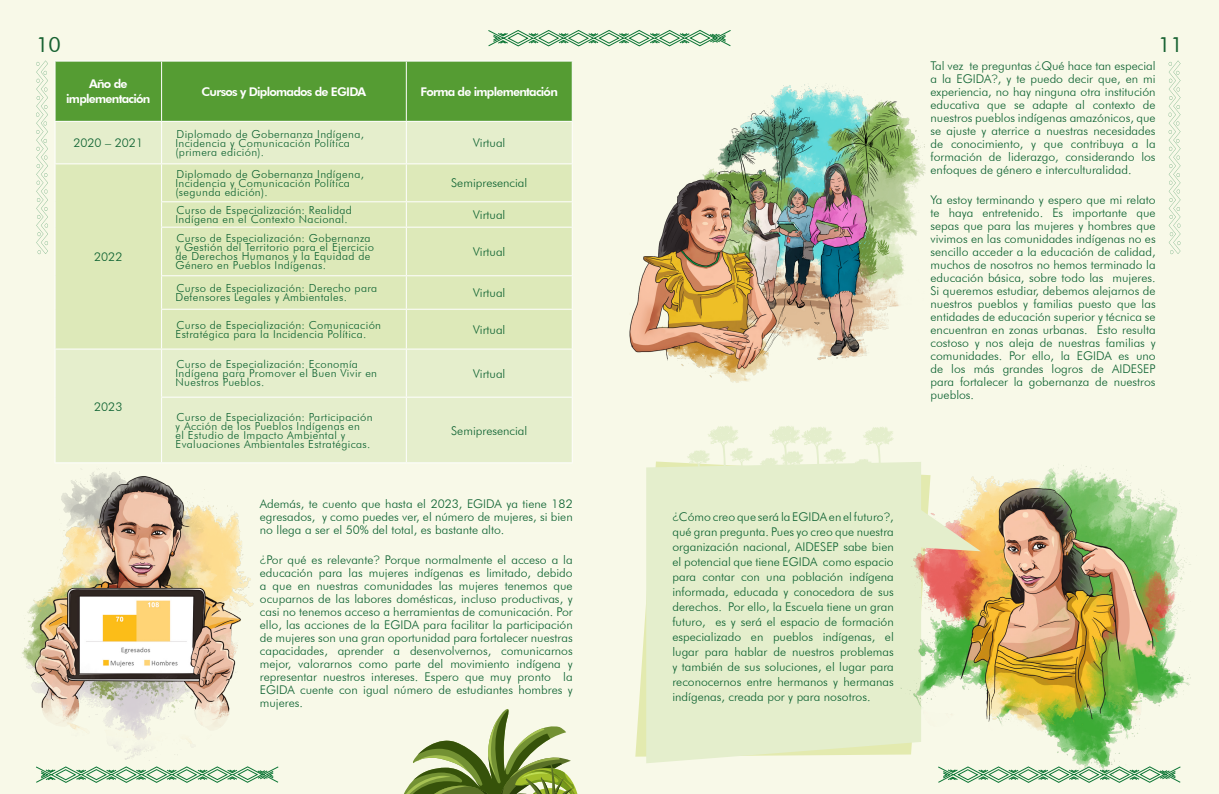
<style>
.page{position:relative;width:1219px;height:794px;background:#f8f9e8}
.page>*{position:absolute;margin:0;border:0;box-sizing:border-box;transform-origin:0 0}
.t1{font:21px "Futura BT";color:#176231}
.t2{font:300 12px/13px "Futura BT";color:#0a602f;text-align:justify}
.t3{font:800 12px/15px "Futura BT";letter-spacing:-.06em;color:#fff;text-align:center}
.t4{font:300 11px/9px "Futura BT";letter-spacing:.03em;color:#0a602f}
.s1{font-family:"Gotham"}
</style>
<div class="page">
<svg style="left:488px;top:30px;width:243px;height:17px"></svg>
<svg style="left:938px;top:774px;width:243px;height:9px"></svg>
<svg style="left:36px;top:61px;width:12px;height:193px"></svg>
<svg style="left:1168px;top:61px;width:12px;height:193px"></svg>
<svg style="left:36px;top:766px;width:243px;height:17px"></svg>
<svg style="left:635px;top:461px;width:27px;height:295px"></svg>
<div style="left:646px;top:462px;width:275px;height:301px;background:#e4eecc"></div>
<svg style="left:404px;top:709px;width:174px;height:85px"></svg>
<svg style="left:687px;top:426px;width:66px;height:72px"></svg>
<svg style="left:853px;top:427px;width:41px;height:72px"></svg>
<svg style="left:760px;top:426px;width:86px;height:73px"></svg>
<div style="left:56px;top:62px;width:516px;height:59px;background:#559c33"></div>
<div style="left:56px;top:122px;width:516px;height:340px;background:#e5eecc"></div>
<div style="left:56px;top:164px;width:516px;height:184px;background:#dde9b9"></div>
<hr style="left:55px;top:61px;width:107px;height:1px;background:#fff">
<hr style="left:55px;top:62px;width:1px;height:59px;background:#fff">
<hr style="left:162px;top:61px;width:244px;height:1px;background:#fff">
<hr style="left:161px;top:62px;width:1px;height:59px;background:#fff">
<hr style="left:406px;top:61px;width:167px;height:1px;background:#fff">
<hr style="left:406px;top:62px;width:1px;height:59px;background:#fff">
<hr style="left:572px;top:62px;width:1px;height:59px;background:#fff">
<hr style="left:55px;top:121px;width:107px;height:1px;background:#fff">
<hr style="left:55px;top:122px;width:1px;height:41px;background:#fff">
<hr style="left:162px;top:121px;width:244px;height:1px;background:#fff">
<hr style="left:161px;top:122px;width:1px;height:41px;background:#fff">
<hr style="left:406px;top:121px;width:167px;height:1px;background:#fff">
<hr style="left:406px;top:122px;width:1px;height:41px;background:#fff">
<hr style="left:572px;top:122px;width:1px;height:41px;background:#fff">
<hr style="left:55px;top:163px;width:107px;height:1px;background:#fff">
<hr style="left:55px;top:164px;width:1px;height:38px;background:#fff">
<hr style="left:162px;top:163px;width:244px;height:1px;background:#fff">
<hr style="left:161px;top:164px;width:1px;height:37px;background:#fff">
<hr style="left:406px;top:163px;width:167px;height:1px;background:#fff">
<hr style="left:406px;top:164px;width:1px;height:37px;background:#fff">
<hr style="left:572px;top:164px;width:1px;height:37px;background:#fff">
<hr style="left:161px;top:201px;width:245px;height:1px;background:#fff">
<svg style="left:161px;top:202px;width:1px;height:25px"></svg>
<hr style="left:406px;top:201px;width:167px;height:1px;background:#fff">
<svg style="left:406px;top:202px;width:1px;height:25px"></svg>
<svg style="left:572px;top:203px;width:1px;height:23px"></svg>
<hr style="left:55px;top:227px;width:1px;height:49px;background:#fff">
<hr style="left:161px;top:227px;width:245px;height:1px;background:#fff">
<hr style="left:161px;top:228px;width:1px;height:47px;background:#fff">
<hr style="left:406px;top:227px;width:167px;height:1px;background:#fff">
<hr style="left:406px;top:228px;width:1px;height:47px;background:#fff">
<hr style="left:572px;top:228px;width:1px;height:47px;background:#fff">
<hr style="left:55px;top:276px;width:1px;height:33px;background:#fff">
<hr style="left:161px;top:275px;width:245px;height:1px;background:#fff">
<hr style="left:161px;top:276px;width:1px;height:33px;background:#fff">
<hr style="left:406px;top:275px;width:167px;height:1px;background:#fff">
<hr style="left:406px;top:276px;width:1px;height:33px;background:#fff">
<hr style="left:572px;top:276px;width:1px;height:33px;background:#fff">
<hr style="left:55px;top:309px;width:1px;height:39px;background:#fff">
<hr style="left:161px;top:309px;width:245px;height:1px;background:#fff">
<hr style="left:161px;top:310px;width:1px;height:38px;background:#fff">
<hr style="left:406px;top:309px;width:167px;height:1px;background:#fff">
<hr style="left:406px;top:310px;width:1px;height:38px;background:#fff">
<hr style="left:572px;top:310px;width:1px;height:38px;background:#fff">
<hr style="left:55px;top:348px;width:107px;height:1px;background:#fff">
<hr style="left:55px;top:349px;width:1px;height:48px;background:#fff">
<hr style="left:162px;top:348px;width:244px;height:1px;background:#fff">
<hr style="left:161px;top:349px;width:1px;height:48px;background:#fff">
<hr style="left:406px;top:348px;width:167px;height:1px;background:#fff">
<hr style="left:406px;top:349px;width:1px;height:48px;background:#fff">
<hr style="left:572px;top:349px;width:1px;height:48px;background:#fff">
<hr style="left:55px;top:397px;width:1px;height:65px;background:#fff">
<hr style="left:161px;top:397px;width:245px;height:1px;background:#fff">
<hr style="left:161px;top:398px;width:1px;height:64px;background:#fff">
<hr style="left:406px;top:397px;width:167px;height:1px;background:#fff">
<hr style="left:406px;top:398px;width:1px;height:64px;background:#fff">
<hr style="left:572px;top:398px;width:1px;height:64px;background:#fff">
<hr style="left:55px;top:462px;width:107px;height:1px;background:#fff">
<hr style="left:162px;top:462px;width:244px;height:1px;background:#fff">
<hr style="left:406px;top:462px;width:167px;height:1px;background:#fff">
<img style="left:22px;top:471px;width:232px;height:290px">
<img style="left:719px;top:84px;width:207px;height:276px">
<img style="left:629px;top:155px;width:183px;height:228px">
<img style="left:889px;top:464px;width:302px;height:310px">
<svg style="left:904px;top:498px;width:77px;height:53px"></svg>
<h1 class="t1" style="left:36px;top:32px;width:26px">10</h1>
<h1 class="t1" style="left:1158px;top:32px;width:26px">11</h1>
<p class="t3" style="left:66px;top:76px;width:86px">Año de implementación</p>
<p class="t3" style="left:202px;top:84px;width:166px">Cursos y Diplomados de EGIDA</p>
<p class="t3" style="left:421px;top:84px;width:139px">Forma de implementación</p>
<p class="t2" style="left:74px;top:136px;width:71px">2020 – 2021</p>
<p class="t4" style="left:176px;top:129px;width:190px">Diplomado de Gobernanza Indígena,<br>Incidencia y Comunicación Política (primera edición).</p>
<p class="t2" style="left:473px;top:136px;width:34px">Virtual</p>
<p class="t2" style="left:94px;top:250px;width:30px">2022</p>
<p class="t2" style="left:94px;top:399px;width:30px">2023</p>
<p class="t4" style="left:176px;top:169px;width:190px">Diplomado de Gobernanza Indígena,<br>Incidencia y Comunicación Política (segunda edición).</p>
<p class="t2" style="left:451px;top:176px;width:78px">Semipresencial</p>
<p class="t4" style="left:176px;top:206px;width:178px">Curso de Especialización: Realidad<br>Indígena en el Contexto Nacional.</p>
<p class="t2" style="left:473px;top:208px;width:34px">Virtual</p>
<p class="t4" style="left:176px;top:234px;width:200px">Curso de Especialización: Gobernanza y Gestión del Territorio para el Ejercicio de Derechos Humanos y la Equidad de Género en Pueblos Indígenas.</p>
<p class="t2" style="left:473px;top:245px;width:34px">Virtual</p>
<p class="t4" style="left:176px;top:284px;width:203px">Curso de Especialización: Derecho para<br>Defensores Legales y Ambientales.</p>
<p class="t2" style="left:473px;top:286px;width:34px">Virtual</p>
<p class="t4" style="left:176px;top:320px;width:207px">Curso de Especialización: Comunicación<br>Estratégica para la Incidencia Política.</p>
<p class="t2" style="left:473px;top:323px;width:34px">Virtual</p>
<p class="t4" style="left:176px;top:360px;width:203px">Curso de Especialización: Economía<br>Indígena para Promover el Buen Vivir en<br>Nuestros Pueblos.</p>
<p class="t2" style="left:473px;top:367px;width:34px">Virtual</p>
<p class="t4" style="left:176px;top:412px;width:198px">Curso de Especialización: Participación y Acción de los Pueblos Indígenas en<br>el Estudio de Impacto Ambiental y Evaluaciones Ambientales Estratégicas.</p>
<p class="t2" style="left:451px;top:424px;width:78px">Semipresencial</p>
<p class="t2" style="left:260px;top:497px;width:314px">Además, te cuento que hasta el 2023, EGIDA ya tiene 182 egresados, y como puedes ver, el número de mujeres, si bien no llega a ser el 50% del total, es bastante alto.</p>
<p class="t2" style="left:260px;top:553px;width:314px"><span class="s1">¿</span>Por qué es relevante<span class="s1">?</span> Porque normalmente el acceso a la educación para las mujeres indígenas es limitado, debido a que en nuestras comunidades las mujeres tenemos que ocuparnos de las labores domésticas, incluso productivas, y casi no tenemos acceso a herramientas de comunicación. Por ello, las acciones de la EGIDA para facilitar la participación de mujeres son una gran oportunidad para fortalecer nuestras capacidades, aprender a desenvolvernos, comunicarnos mejor, valorarnos como parte del movimiento indígena y representar nuestros intereses. Espero que muy pronto la EGIDA cuente con igual número de estudiantes hombres y mujeres.</p>
<p class="t2" style="left:930px;top:59px;width:227px">Tal vez te preguntas <span class="s1">¿</span>Qué hace tan especial a la EGIDA<span class="s1">?</span>, y te puedo decir que, en mi experiencia, no hay ninguna otra institución educativa que se adapte al contexto de nuestros pueblos indígenas amazónicos, que se ajuste y aterrice a nuestras necesidades de conocimiento, y que contribuya a la formación de liderazgo, considerando los enfoques de género e interculturalidad.</p>
<p class="t2" style="left:930px;top:193px;width:227px">Ya estoy terminando y espero que mi relato te haya entretenido. Es importante que sepas que para las mujeres y hombres que vivimos en las comunidades indígenas no es sencillo acceder a la educación de calidad, muchos de nosotros no hemos terminado la educación básica, sobre todo las mujeres.<br>Si queremos estudiar, debemos alejarnos de nuestros pueblos y familias puesto que las entidades de educación superior y técnica se encuentran en zonas urbanas. Esto resulta costoso y nos aleja de nuestras familias y comunidades. Por ello, la EGIDA es uno de los más grandes logros de AIDESEP para fortalecer la gobernanza de nuestros pueblos.</p>
<p class="t2" style="left:672px;top:509px;width:223px;line-height:15px"><span class="s1">¿</span>Cómo creo que será la EGIDA en el futuro<span class="s1">?</span>, qué gran pregunta. Pues yo creo que nuestra organización nacional, AIDESEP sabe bien el potencial que tiene EGIDA como espacio para contar con una población indígena informada, educada y conocedora de sus derechos. Por ello, la Escuela tiene un gran futuro, es y será el espacio de formación especializado en pueblos indígenas, el lugar para hablar de nuestros problemas y también de sus soluciones, el lugar para reconocernos entre hermanos y hermanas indígenas, creada por y para nosotros.</p>
</div>
